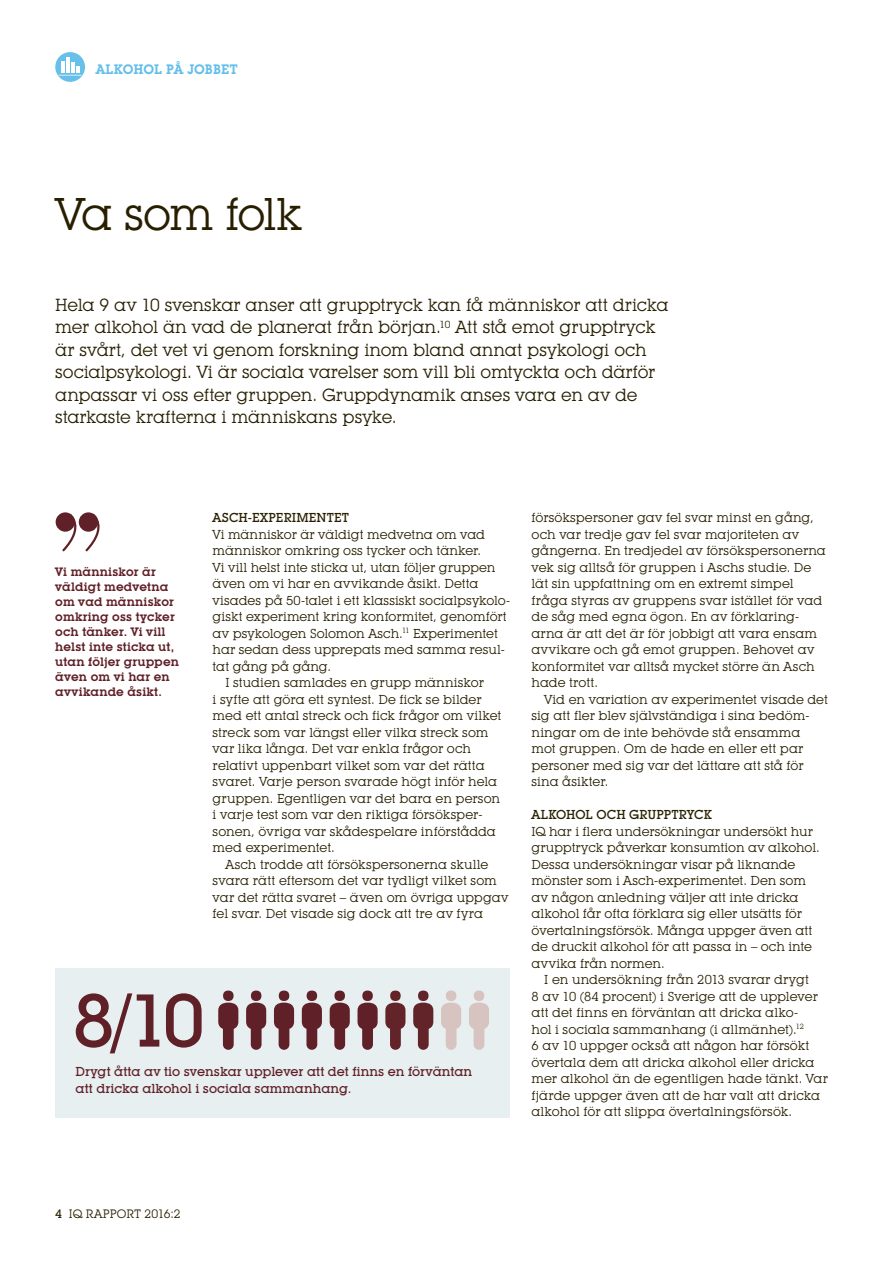
<style>
.page{position:relative;width:893px;height:1263px;background:#fff}
.page>*{position:absolute;margin:0;border:0;box-sizing:border-box;transform-origin:0 0}
.t1{font:500 73.35px "Lubalin Graph IT Cby BT";color:#602027}
.Stor_rubrik{font:45px "Lubalin Graph IT Cby BT";letter-spacing:-.045em;color:#281f00}
.Ingress{font:17.25px/22.5px "Lubalin Graph IT Cby BT";letter-spacing:-.005em;color:#281f00}
.Vinjett{font:600 13.5px "Lubalin Graph IT Cby BT";letter-spacing:-.005em;color:#63bfea}
.Lubalin_bröd_indrag{font:12.75px/16.5px "Lubalin Graph IT Cby BT";color:#281f00}
.Mellanrubrik{font:12.75px/16.5px "Lubalin Graph IT Cby BT";letter-spacing:-.005em;color:#281f00}
.t2{font:500 12.75px/16.5px "Lubalin Graph IT Cby BT";color:#602027}
.Mellanrubrik-2{font:500 12.75px "Lubalin Graph IT Cby BT";letter-spacing:.005em;color:#281f00}
.Citat{font:600 12px/15px "Lubalin Graph IT Cby BT";letter-spacing:.01em;color:#602027}
.t3{font:12px "Lubalin Graph IT Cby BT";color:#281f00}
.s1{font-weight:500}
</style>
<div class="page">
<div style="left:55px;top:52px;width:30px;height:30px;background:#67c0ea;border-radius:50%"></div>
<hr style="left:67px;top:58px;width:3px;height:15px;background:#fff">
<svg style="left:59px;top:62px;width:23px;height:14px"></svg>
<div style="left:55px;top:968px;width:455px;height:150px;background:#e7eff0"></div>
<svg style="left:218px;top:990px;width:20px;height:60px"></svg>
<svg style="left:246px;top:990px;width:20px;height:60px"></svg>
<svg style="left:274px;top:990px;width:20px;height:60px"></svg>
<svg style="left:302px;top:990px;width:20px;height:60px"></svg>
<svg style="left:330px;top:990px;width:20px;height:60px"></svg>
<svg style="left:357px;top:990px;width:21px;height:60px"></svg>
<svg style="left:385px;top:990px;width:20px;height:60px"></svg>
<svg style="left:413px;top:990px;width:20px;height:60px"></svg>
<svg style="left:441px;top:990px;width:20px;height:60px"></svg>
<svg style="left:469px;top:990px;width:20px;height:60px"></svg>
<div style="left:56px;top:512px;width:19px;height:20px;background:#602027;border-radius:50%"></div>
<svg style="left:60px;top:513px;width:40px;height:39px"></svg>
<p class="Vinjett" style="left:96px;top:61px;width:144px">ALKOHOL PÅ JOBBET</p>
<p class="Stor_rubrik" style="left:56px;top:187px;width:248px">Va som folk</p>
<p class="Ingress" style="left:55px;top:293px;width:615px">Hela 9 av 10 svenskar anser att grupptryck kan få människor att dricka mer alkohol än vad de planerat från början.<sup>10</sup> Att stå emot grupptryck är svårt, det vet vi genom forskning inom bland annat psykologi och socialpsykologi. Vi är sociala varelser som vill bli omtyckta och därför anpassar vi oss efter gruppen. Gruppdynamik anses vara en av de starkaste krafterna i människans psyke.</p>
<p class="Citat" style="left:55px;top:564px;width:125px">Vi människor är väldigt medvetna om vad människor omkring oss tycker och tänker. Vi vill helst inte sticka ut, utan följer gruppen även om vi har en avvikande åsikt.</p>
<p class="Mellanrubrik-2" style="left:213px;top:510px;width:138px">ASCH-EXPERIMENTET</p>
<p class="Mellanrubrik" style="left:213px;top:526px;width:299px">Vi människor är väldigt medvetna om vad människor omkring oss tycker och tänker.<br>Vi vill helst inte sticka ut, utan följer gruppen även om vi har en avvikande åsikt. Detta visades på 50-talet i ett klassiskt socialpsykolo&shy;giskt experiment kring konformitet, genomfört av psykologen Solomon Asch.<sup>11</sup> Experimentet har sedan dess upprepats med samma resul&shy;tat gång på gång.</p>
<p class="Lubalin_bröd_indrag" style="left:213px;top:674px;width:290px;text-indent:13px">I studien samlades en grupp människor<br>i syfte att göra ett syntest. De fick se bilder med ett antal streck och fick frågor om vilket streck som var längst eller vilka streck som var lika långa. Det var enkla frågor och relativt uppenbart vilket som var det rätta svaret. Varje person svarade högt inför hela gruppen. Egentligen var det bara en person i varje test som var den riktiga försöksper&shy;sonen, övriga var skådespelare införstådda med experimentet.</p>
<p class="Lubalin_bröd_indrag" style="left:213px;top:856px;width:297px;text-indent:13px">Asch trodde att försökspersonerna skulle svara rätt eftersom det var tydligt vilket som var det rätta svaret – även om övriga uppgav fel svar. Det visade sig dock att tre av fyra</p>
<p class="t1" style="left:73px;top:976px;width:134px">8/10</p>
<p class="t2" style="left:75px;top:1063px;width:398px">Drygt åtta av tio svenskar upplever att det finns en förväntan att dricka alkohol i sociala sammanhang.</p>
<p class="Lubalin_bröd_indrag" style="left:531px;top:509px;width:296px">försökspersoner gav fel svar minst en gång, och var tredje gav fel svar majoriteten av gångerna. En tredjedel av försökspersonerna vek sig alltså för gruppen i Aschs studie. De lät sin uppfattning om en extremt simpel fråga styras av gruppens svar istället för vad de såg med egna ögon. En av förklaring&shy;arna är att det är för jobbigt att vara ensam avvikare och gå emot gruppen. Behovet av konformitet var alltså mycket större än Asch hade trott.</p>
<p class="Lubalin_bröd_indrag" style="left:531px;top:691px;width:298px;text-indent:13px">Vid en variation av experimentet visade det sig att fler blev självständiga i sina bedöm&shy;ningar om de inte behövde stå ensamma<br>mot gruppen. Om de hade en eller ett par personer med sig var det lättare att stå för sina åsikter.</p>
<p class="Mellanrubrik-2" style="left:531px;top:807px;width:182px">ALKOHOL OCH GRUPPTRYCK</p>
<p class="Mellanrubrik" style="left:531px;top:823px;width:290px">IQ har i flera undersökningar undersökt hur grupptryck påverkar konsumtion av alkohol.<br>Dessa undersökningar visar på liknande mönster som i Asch-experimentet. Den som av någon anledning väljer att inte dricka alkohol får ofta förklara sig eller utsätts för övertalningsförsök. Många uppger även att de druckit alkohol för att passa in – och inte avvika från normen.</p>
<p class="Lubalin_bröd_indrag" style="left:531px;top:971px;width:298px;text-indent:13px">I en undersökning från 2013 svarar drygt<br>8 av 10 (84 procent) i Sverige att de upplever att det finns en förväntan att dricka alko-<br>hol i sociala sammanhang (i allmänhet).<sup>12<br></sup>6 av 10 uppger också att någon har försökt övertala dem att dricka alkohol eller dricka mer alkohol än de egentligen hade tänkt. Var fjärde uppger även att de har valt att dricka alkohol för att slippa övertalningsförsök.</p>
<p class="t3" style="left:55px;top:1206px;width:127px"><span class="s1">4</span> IQ RAPPORT 2016:2</p>
</div>
